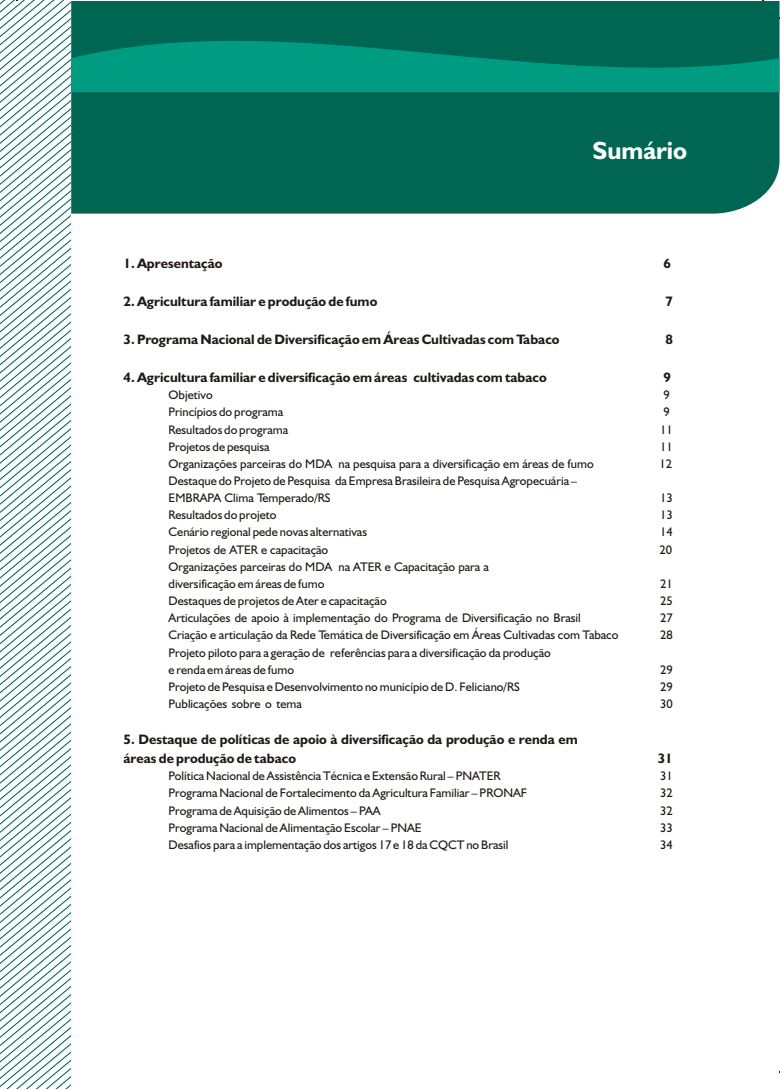
<style>
.page{position:relative;width:780px;height:1089px;background:#fff}
.page>*{position:absolute;margin:0;border:0;box-sizing:border-box;transform-origin:0 0}
.t1{font:700 25px "Humanst 521 BT";color:#fff}
.t2{font:700 13.75px/19px "Humanst 521 BT";color:#1f1a17}
.t3{font:12.5px/17.1px "Humanst 521 BT";color:#1f1a17}
</style>
<div class="page">
<div style="left:71px;top:1px;width:709px;height:213px;background:#006654"></div>
<svg style="left:0;top:615px;width:71px;height:474px"></svg>
<svg style="left:71px;top:5px;width:709px;height:91px;background:#007c67"></svg>
<svg style="left:0;top:0;width:71px;height:477px"></svg>
<h1 class="t1" style="left:592px;top:140px;width:96px">Sumário</h1>
<p class="t2" style="left:124px;top:255px;width:101px">1. Apresentação</p>
<p class="t2" style="left:664px;top:255px;width:9px">6</p>
<p class="t2" style="left:124px;top:293px;width:255px">2. Agricultura familiar e produção de fumo</p>
<p class="t2" style="left:665px;top:293px;width:9px">7</p>
<p class="t2" style="left:124px;top:331px;width:437px">3. Programa Nacional de Diversificação em Áreas Cultivadas com Tabaco</p>
<p class="t2" style="left:665px;top:331px;width:9px">8</p>
<p class="t2" style="left:124px;top:369px;width:425px">4. Agricultura familiar e diversificação em áreas cultivadas com tabaco</p>
<p class="t2" style="left:664px;top:369px;width:9px">9</p>
<p class="t3" style="left:169px;top:387px;width:46px">Objetivo</p>
<p class="t3" style="left:664px;top:387px;width:8px">9</p>
<p class="t3" style="left:169px;top:405px;width:116px">Princípios do programa</p>
<p class="t3" style="left:664px;top:405px;width:8px">9</p>
<p class="t3" style="left:169px;top:422px;width:121px">Resultados do programa</p>
<p class="t3" style="left:660px;top:422px;width:14px">11</p>
<p class="t3" style="left:169px;top:439px;width:103px">Projetos de pesquisa</p>
<p class="t3" style="left:660px;top:439px;width:14px">11</p>
<p class="t3" style="left:169px;top:456px;width:427px">Organizações parceiras do MDA na pesquisa para a diversificação em áreas de fumo</p>
<p class="t3" style="left:660px;top:456px;width:14px">12</p>
<p class="t3" style="left:169px;top:473px;width:410px">Destaque do Projeto de Pesquisa da Empresa Brasileira de Pesquisa Agropecuária –<br>EMBRAPA Clima Temperado/RS</p>
<p class="t3" style="left:660px;top:490px;width:14px">13</p>
<p class="t3" style="left:169px;top:507px;width:110px">Resultados do projeto</p>
<p class="t3" style="left:660px;top:507px;width:14px">13</p>
<p class="t3" style="left:169px;top:525px;width:200px">Cenário regional pede novas alternativas</p>
<p class="t3" style="left:660px;top:525px;width:14px">14</p>
<p class="t3" style="left:169px;top:542px;width:161px">Projetos de ATER e capacitação</p>
<p class="t3" style="left:660px;top:542px;width:14px">20</p>
<p class="t3" style="left:169px;top:559px;width:322px">Organizações parceiras do MDA na ATER e Capacitação para a diversificação em áreas de fumo</p>
<p class="t3" style="left:660px;top:576px;width:14px">21</p>
<p class="t3" style="left:169px;top:593px;width:220px">Destaques de projetos de Ater e capacitação</p>
<p class="t3" style="left:660px;top:593px;width:14px">25</p>
<p class="t3" style="left:169px;top:610px;width:414px">Articulações de apoio à implementação do Programa de Diversificação no Brasil</p>
<p class="t3" style="left:660px;top:610px;width:14px">27</p>
<p class="t3" style="left:169px;top:627px;width:451px">Criação e articulação da Rede Temática de Diversificação em Áreas Cultivadas com Tabaco</p>
<p class="t3" style="left:660px;top:627px;width:14px">28</p>
<p class="t3" style="left:169px;top:645px;width:384px">Projeto piloto para a geração de referências para a diversificação da produção e renda em áreas de fumo</p>
<p class="t3" style="left:660px;top:662px;width:14px">29</p>
<p class="t3" style="left:169px;top:679px;width:353px">Projeto de Pesquisa e Desenvolvimento no município de D. Feliciano/RS</p>
<p class="t3" style="left:660px;top:679px;width:14px">29</p>
<p class="t3" style="left:169px;top:696px;width:135px">Publicações sobre o tema</p>
<p class="t3" style="left:660px;top:696px;width:14px">30</p>
<p class="t2" style="left:124px;top:731px;width:456px">5. Destaque de políticas de apoio à diversificação da produção e renda em áreas de produção de tabaco</p>
<p class="t2" style="left:658px;top:749px;width:16px">31</p>
<p class="t3" style="left:169px;top:768px;width:334px">Política Nacional de Assistência Técnica e Extensão Rural – PNATER</p>
<p class="t3" style="left:660px;top:768px;width:14px">31</p>
<p class="t3" style="left:169px;top:785px;width:360px">Programa Nacional de Fortalecimento da Agricultura Familiar – PRONAF</p>
<p class="t3" style="left:660px;top:785px;width:14px">32</p>
<p class="t3" style="left:169px;top:803px;width:214px">Programa de Aquisição de Alimentos – PAA</p>
<p class="t3" style="left:660px;top:803px;width:14px">32</p>
<p class="t3" style="left:169px;top:820px;width:255px">Programa Nacional de Alimentação Escolar – PNAE</p>
<p class="t3" style="left:660px;top:820px;width:14px">33</p>
<p class="t3" style="left:169px;top:837px;width:342px">Desafios para a implementação dos artigos 17 e 18 da CQCT no Brasil</p>
<p class="t3" style="left:660px;top:837px;width:14px">34</p>
</div>
